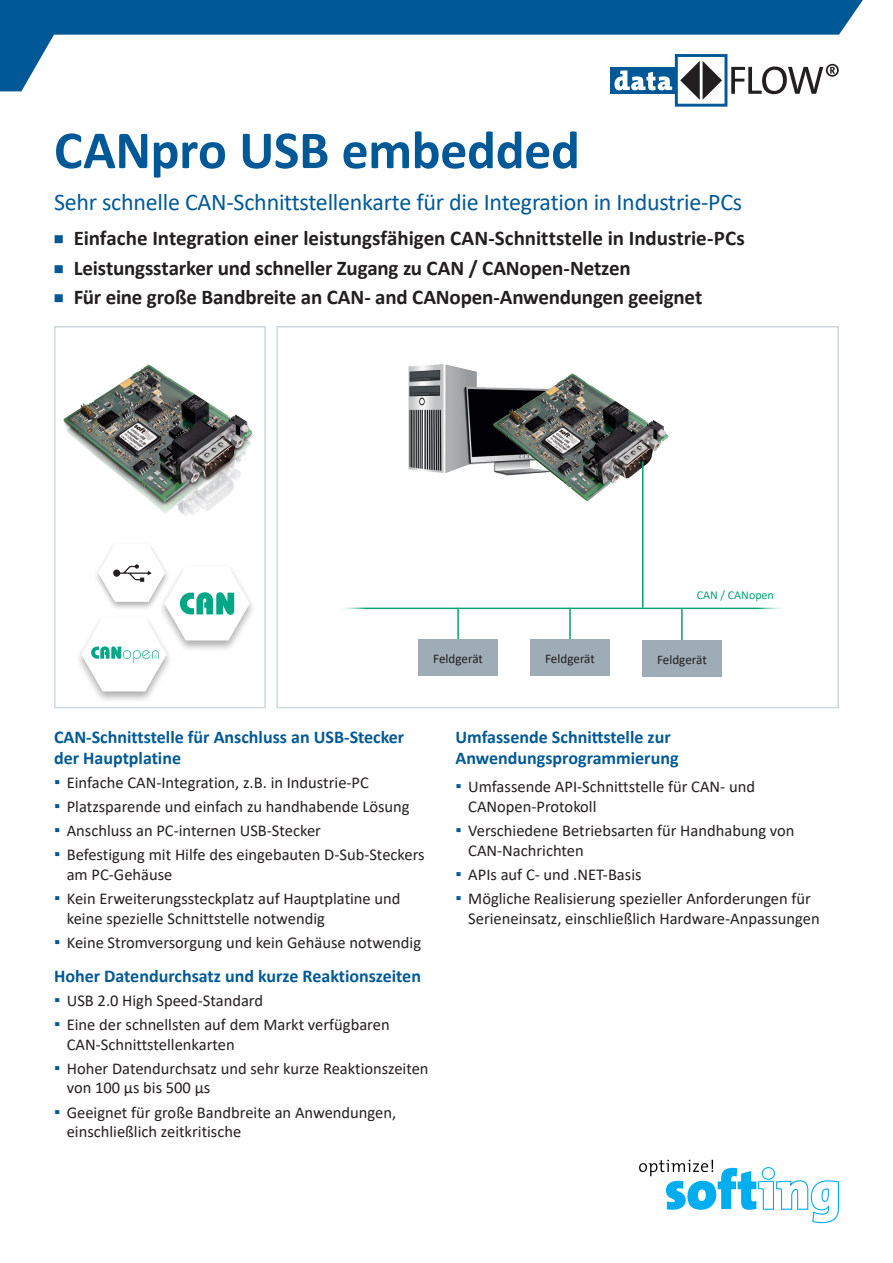
<style>
.page{position:relative;width:893px;height:1263px;background:#fff}
.page>*{position:absolute;margin:0;border:0;box-sizing:border-box;transform-origin:0 0}
.t1{font:700 54px "Calibri";letter-spacing:-.005em;color:#005996}
.t2{font:24px "Calibri";letter-spacing:-.01em;color:#005996}
.t3{font:700 21px "Calibri";letter-spacing:-.005em;color:#231f20}
.t4{font:700 18px/21px "Calibri";color:#005996}
.t5{font:16.5px/19.8px "Calibri";color:#231f20}
.t6{font:13.2px "Calibri";letter-spacing:-.005em;color:#231f20}
.t7{font:12px "Calibri";color:#00a472}
.s1{font-size:36px;color:#005996}
.s2{font-weight:700;font-size:18px;color:#005996}
.s3{font-size:18px;color:#005996}
</style>
<div class="page">
<svg style="left:0;top:0;width:863px;height:91px"></svg>
<svg style="left:639px;top:1160px;width:200px;height:63px"></svg>
<div style="left:611px;top:67px;width:65px;height:27px;background:#005996"></div>
<div style="left:675px;top:54px;width:52px;height:53px;border:3px solid #005996"></div>
<svg style="left:731px;top:64px;width:108px;height:30px"></svg>
<svg style="left:680px;top:61px;width:42px;height:39px"></svg>
<svg style="left:614px;top:70px;width:58px;height:20px"></svg>
<div style="left:54px;top:326px;width:212px;height:382px;border:2px solid #cfd8dd"></div>
<img style="left:63px;top:358px;width:202px;height:172px">
<div style="left:75px;top:615px;width:98px;height:88px;background:#231f20;opacity:.35"></div>
<svg style="left:81px;top:546px;width:169px;height:145px"></svg>
<img style="left:112px;top:563px;width:40px;height:19px">
<div style="left:276px;top:326px;width:563px;height:382px;border:2px solid #cfd8dd"></div>
<hr style="left:335px;top:608px;width:452px;height:1px;background:#00a472">
<hr style="left:681px;top:609px;width:2px;height:38px;background:#00a472">
<div style="left:642px;top:640px;width:80px;height:37px;background:#9dacb5"></div>
<hr style="left:569px;top:608px;width:2px;height:37px;background:#00a472">
<hr style="left:457px;top:608px;width:2px;height:42px;background:#00a472">
<div style="left:418px;top:640px;width:80px;height:36px;background:#9dacb5"></div>
<div style="left:530px;top:640px;width:80px;height:36px;background:#9dacb5"></div>
<img style="left:408px;top:364px;width:69px;height:109px">
<img style="left:464px;top:384px;width:20px;height:89px">
<img style="left:484px;top:373px;width:185px;height:135px">
<hr style="left:642px;top:461px;width:1px;height:147px;background:#00a472">
<h1 class="t1" style="left:54px;top:112px;width:527px">CANpro USB embedded</h1>
<h2 class="t2" style="left:54px;top:185px;width:690px">Sehr schnelle CAN-Schnittstellenkarte für die Integration in Industrie-PCs</h2>
<p class="t3" style="left:52px;top:224px;width:694px"><span class="s1">▪</span> Einfache Integration einer leistungsfähigen CAN-Schnittstelle in Industrie-PCs</p>
<p class="t3" style="left:52px;top:253px;width:580px"><span class="s1">▪</span> Leistungsstarker und schneller Zugang zu CAN / CANopen-Netzen</p>
<p class="t3" style="left:52px;top:282px;width:651px"><span class="s1">▪</span> Für eine große Bandbreite an CAN- and CANopen-Anwendungen geeignet</p>
<p class="t6" style="left:433px;top:649px;width:51px">Feldgerät</p>
<p class="t6" style="left:545px;top:649px;width:51px">Feldgerät</p>
<p class="t7" style="left:697px;top:587px;width:79px">CAN / CANopen</p>
<p class="t6" style="left:657px;top:650px;width:51px">Feldgerät</p>
<p class="t4" style="left:54px;top:726px;width:352px">CAN-Schnittstelle für Anschluss an USB-Stecker der Hauptplatine</p>
<p class="t5" style="left:54px;top:772px;width:316px"><span class="s2">▪</span><span class="s3">▪</span> Einfache CAN-Integration, z.B. in Industrie-PC</p>
<p class="t5" style="left:54px;top:796px;width:357px"><span class="s2">▪</span><span class="s3">▪</span> Platzsparende und einfach zu handhabende Lösung</p>
<p class="t5" style="left:54px;top:820px;width:268px"><span class="s2">▪</span><span class="s3">▪</span> Anschluss an PC-internen USB-Stecker</p>
<p class="t5" style="left:67px;top:844px;width:359px;text-indent:-13px"><span class="s2">▪</span><span class="s3">▪</span> Befestigung mit Hilfe des eingebauten D-Sub-Steckers am PC-Gehäuse</p>
<p class="t5" style="left:67px;top:888px;width:335px;text-indent:-13px"><span class="s2">▪</span><span class="s3">▪</span> Kein Erweiterungssteckplatz auf Hauptplatine und keine spezielle Schnittstelle notwendig</p>
<p class="t5" style="left:54px;top:932px;width:369px"><span class="s2">▪</span><span class="s3">▪</span> Keine Stromversorgung und kein Gehäuse notwendig</p>
<p class="t4" style="left:54px;top:965px;width:368px">Hoher Datendurchsatz und kurze Reaktionszeiten</p>
<p class="t5" style="left:54px;top:990px;width:211px"><span class="s2">▪</span><span class="s3">▪</span> USB 2.0 High Speed-Standard</p>
<p class="t5" style="left:67px;top:1014px;width:324px;text-indent:-13px"><span class="s2">▪</span><span class="s3">▪</span> Eine der schnellsten auf dem Markt verfügbaren<br>CAN-Schnittstellenkarten</p>
<p class="t5" style="left:67px;top:1058px;width:363px;text-indent:-13px"><span class="s2">▪</span><span class="s3">▪</span> Hoher Datendurchsatz und sehr kurze Reaktionszeiten von 100 μs bis 500 μs</p>
<p class="t5" style="left:67px;top:1102px;width:331px;text-indent:-13px"><span class="s2">▪</span><span class="s3">▪</span> Geeignet für große Bandbreite an Anwendungen, einschließlich zeitkritische</p>
<p class="t4" style="left:455px;top:726px;width:225px">Umfassende Schnittstelle zur<br>Anwendungsprogrammierung</p>
<p class="t5" style="left:468px;top:776px;width:288px;text-indent:-13px"><span class="s2">▪</span><span class="s3">▪</span> Umfassende API-Schnittstelle für CAN- und<br>CANopen-Protokoll</p>
<p class="t5" style="left:468px;top:820px;width:328px;text-indent:-13px"><span class="s2">▪</span><span class="s3">▪</span> Verschiedene Betriebsarten für Handhabung von<br>CAN-Nachrichten</p>
<p class="t5" style="left:455px;top:864px;width:188px"><span class="s2">▪</span><span class="s3">▪</span> APIs auf C- und .NET-Basis</p>
<p class="t5" style="left:468px;top:888px;width:353px;text-indent:-13px"><span class="s2">▪</span><span class="s3">▪</span> Mögliche Realisierung spezieller Anforderungen für<br>Serieneinsatz, einschließlich Hardware-Anpassungen</p>
</div>
